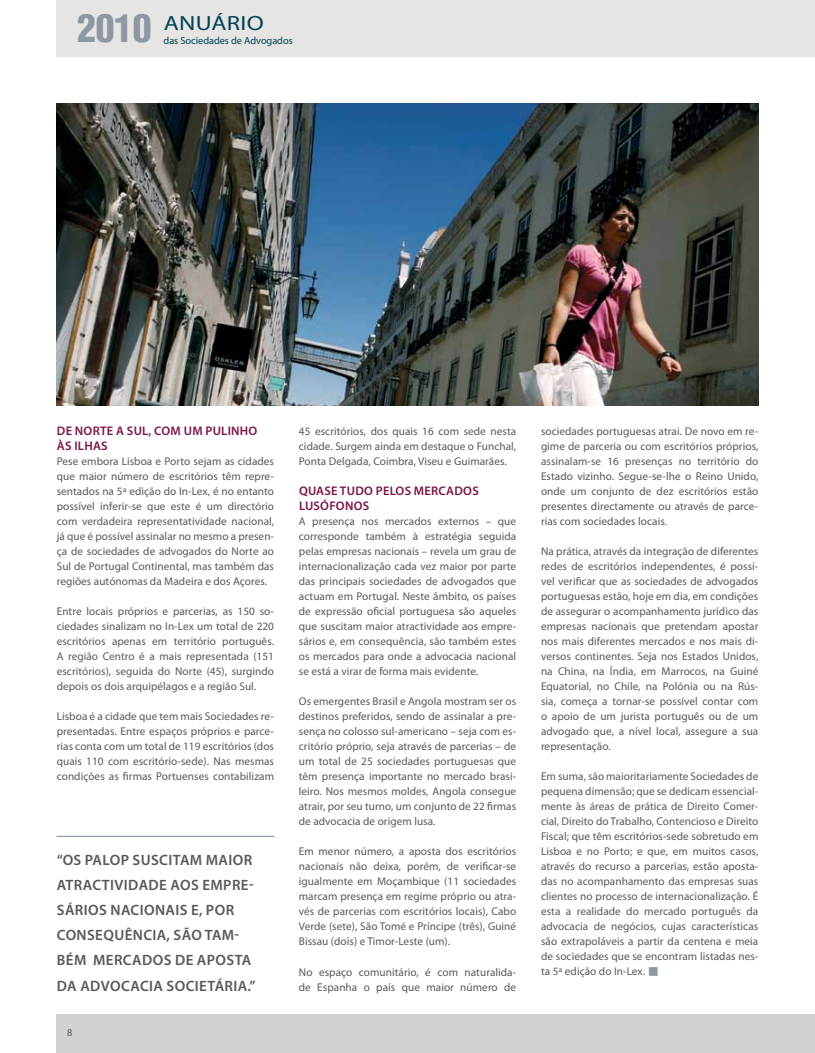
<style>
.page{position:relative;width:815px;height:1053px;background:#fff}
.page>*{position:absolute;margin:0;border:0;box-sizing:border-box;transform-origin:0 0}
.t1{font:900 condensed 37.5px "Helvetica";color:#8d98a4}
.t2{font:20.62px "Myriad Pro";letter-spacing:.015em;color:#014354;scale:1.2 1}
.t3{font:600 15px "Myriad Pro";letter-spacing:.025em;color:#58595b}
.t4{font:600 12.5px "Myriad Pro";letter-spacing:.02em;color:#791544}
.t5{font:11.25px/15px "Myriad Pro";letter-spacing:.005em;color:#58595b;text-align:justify}
.t6{font:10.38px "Myriad Pro";color:#014354}
.t7{font:10.38px "Myriad Pro";color:#58595b}
.s1{color:#8d98a4}
</style>
<div class="page">
<div style="left:57px;top:0;width:758px;height:57px;background:#e6e5e4"></div>
<div style="left:57px;top:1013px;width:758px;height:39px;background:#d2d1cf"></div>
<img style="left:57px;top:104px;width:701px;height:301px">
<hr style="left:57px;top:836px;width:217px;height:1px;background:#778694">
<h1 class="t1" style="left:77px;top:5px;width:76px">2010</h1>
<h2 class="t2" style="left:164px;top:10px;width:85px">anuário</h2>
<p class="t6" style="left:164px;top:34px;width:131px">das Sociedades de Advogados</p>
<p class="t4" style="left:57px;top:423px;width:35px">DE NORTE</p>
<p class="t4" style="left:116px;top:423px;width:142px">A SUL, COM UM PULIN HO</p>
<p class="t4" style="left:57px;top:438px;width:45px">ÀS ILHAS</p>
<p class="t5" style="left:57px;top:454px;width:219px">Pese embora Lisboa e Porto sejam as cidades que maior número de escritórios têm repre&shy;sentados na 5ª edição do I n-Lex, é no entanto possível inferir-se que este é um directório com verdadeira representatividade nacional, já que é possível assinalar no mesmo a presen&shy;ça de sociedades de advogados do Norte ao Sul de Portugal Continental, mas também das regiões autónomas da Madeira e dos Açores.</p>
<p class="t5" style="left:57px;top:604px;width:219px">Entre locais próprios e parcerias, as 150 so&shy;ciedades sinalizam no I n-Lex um total de 220 escritórios apenas em território português.<br>A região Centro é a mais representada (151 escritórios), seguida do Norte (45), surgindo depois os dois arquipélagos e a região Sul.</p>
<p class="t5" style="left:57px;top:709px;width:219px">Lisboa é a cidade que tem mais Sociedades re&shy;presentadas. Entre espaços próprios e parce&shy;rias conta com um total de 119 escritórios (dos quais 110 com escritório-sede). Nas mesmas condições as firmas Portuenses contabilizam</p>
<h3 class="t3" style="left:57px;top:850px;width:103px">“OS PALOP SUSCITA</h3>
<h3 class="t3" style="left:190px;top:850px;width:38px">M MAIOR</h3>
<h3 class="t3" style="left:57px;top:875px;width:10px">ATRACTIVIDADE</h3>
<h3 class="t3" style="left:170px;top:875px;width:11px">AOS</h3>
<h3 class="t3" style="left:202px;top:875px;width:53px">EMPRE-</h3>
<h3 class="t3" style="left:57px;top:900px;width:10px">SÁRIOS</h3>
<h3 class="t3" style="left:110px;top:900px;width:10px">NACIONAIS</h3>
<h3 class="t3" style="left:191px;top:900px;width:34px">E, POR</h3>
<h3 class="t3" style="left:57px;top:925px;width:11px">CONSE</h3>
<h3 class="t3" style="left:103px;top:925px;width:39px">QUÊNCIA</h3>
<h3 class="t3" style="left:167px;top:925px;width:74px">, SÃO TAM-</h3>
<h3 class="t3" style="left:57px;top:950px;width:60px">BÉM MERCADOS</h3>
<h3 class="t3" style="left:175px;top:950px;width:51px">DE APOSTA</h3>
<h3 class="t3" style="left:57px;top:975px;width:34px">DA ADVOCACIA</h3>
<h3 class="t3" style="left:167px;top:975px;width:9px">SOCIETÁRIA</h3>
<h3 class="t3" style="left:248px;top:975px;width:9px">.”</h3>
<p class="t7" style="left:67px;top:1025px;width:7px">8</p>
<p class="t5" style="left:299px;top:424px;width:219px">45 escritórios, dos quais 16 com sede nesta cidade. Surgem ainda em destaque o Funchal, Ponta Delgada, Coimbra, Viseu e Guimarães.</p>
<p class="t4" style="left:299px;top:483px;width:26px">QUASE</p>
<p class="t4" style="left:340px;top:483px;width:51px">TUDO PELOS</p>
<p class="t4" style="left:414px;top:483px;width:20px">MERCADOS</p>
<p class="t4" style="left:299px;top:498px;width:40px">LUSÓFONOS</p>
<p class="t5" style="left:299px;top:514px;width:219px">A presença nos mercados externos – que corresponde também à estratégia seguida pelas empresas nacionais – revela um grau de internacionalização cada vez maior por parte das principais sociedades de advogados que actuam em Portugal. Neste âmbito, os países de expressão oficial portuguesa são aqueles que suscitam maior atractividade aos empre&shy;sários e, em consequência, são também estes os mercados para onde a advocacia nacional se está a virar de forma mais evidente.</p>
<p class="t5" style="left:299px;top:694px;width:219px">Os emergentes Brasil e Angola mostram ser os destinos preferidos, sendo de assinalar a pre&shy;sença no colosso sul-americano – seja com es&shy;critório próprio, seja através de parcerias – de um total de 25 sociedades portuguesas que têm presença importante no mercado brasi&shy;leiro. Nos mesmos moldes, Angola consegue atrair, por seu turno, um conjunto de 22 firmas de advocacia de origem lusa.</p>
<p class="t5" style="left:299px;top:843px;width:219px">Em menor número, a aposta dos escritórios nacionais não deixa, porém, de verificar-se igualmente em Moçambique (11 sociedades marcam presença em regime próprio ou atra&shy;vés de parcerias com escritórios locais), Cabo Verde (sete), São Tomé e Príncipe (três), Guiné Bissau (dois) e Timor-Leste (um).</p>
<p class="t5" style="left:299px;top:963px;width:219px">No espaço comunitário, é com naturalida&shy;de Espanha o país que maior número de</p>
<p class="t5" style="left:541px;top:424px;width:219px">sociedades portuguesas atrai. De novo em re&shy;gime de parceria ou com escritórios próprios, assinalam-se 16 presenças no território do Estado vizinho. Segue-se-lhe o Reino Unido, onde um conjunto de dez escritórios estão presentes directamente ou através de parce&shy;rias com sociedades locais.</p>
<p class="t5" style="left:541px;top:544px;width:219px">Na prática, através da integração de diferentes redes de escritórios independentes, é possí&shy;vel verificar que as sociedades de advogados portuguesas estão, hoje em dia, em condições de assegurar o acompanhamento jurídico das empresas nacionais que pretendam apostar nos mais diferentes mercados e nos mais di&shy;versos continentes. Seja nos Estados Unidos, na China, na Índia, em Marrocos, na Guiné Equatorial, no Chile, na Polónia ou na Rús&shy;sia, começa a tornar-se possível contar com o apoio de um jurista português ou de um advogado que, a nível local, assegure a sua representação.</p>
<p class="t5" style="left:541px;top:768px;width:219px">Em suma, são maioritariamente Sociedades de pequena dimensão; que se dedicam essencial&shy;mente às áreas de prática de Direito Comer&shy;cial, Direito do Trabalho, Contencioso e Direito Fiscal; que têm escritórios-sede sobretudo em Lisboa e no Porto; e que, em muitos casos, através do recurso a parcerias, estão aposta&shy;das no acompanhamento das empresas suas clientes no processo de internacionalização. É esta a realidade do mercado português da advocacia de negócios, cujas características são extrapoláveis a partir da centena e meia de sociedades que se encontram listadas nes&shy;ta 5ª edição do I n-Lex. <span class="s1">■</span></p>
</div>
